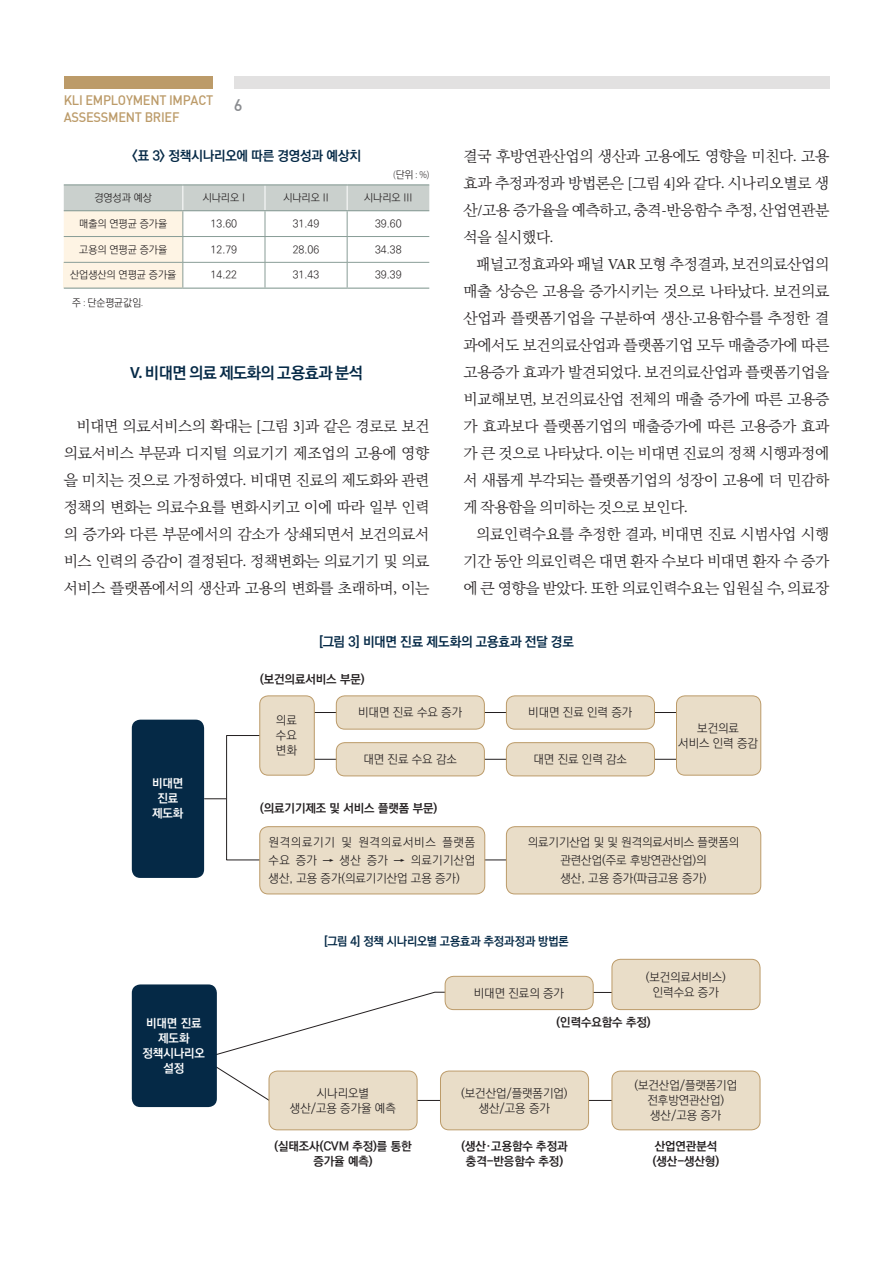
<style>
.page{position:relative;width:893px;height:1263px;background:#fff}
.page>*{position:absolute;margin:0;border:0;box-sizing:border-box;transform-origin:0 0}
.t1{font:16.5px "Dinmed";color:#8a8c90}
.제목{font:700 16.2px "Ko Pub Dotum";letter-spacing:-.025em;color:#052946}
.본문{font:15.15px/27px "Ko Pub World Batang PL";letter-spacing:-.02em;color:#231f20;text-align:justify}
.캡션제목{font:700 13.5px "Ko Pub Dotum";letter-spacing:-.01em;color:#052946}
.t2{font:13.5px/16.5px "Dinmed";letter-spacing:-.02em;color:#bc9b69;scale:.95 1}
.표본문{font:300 12px/18px "Ko Pub Dotum";letter-spacing:-.005em;color:#231f20;text-align:justify}
.표본문-2{font:700 12px/15px "Ko Pub Dotum";letter-spacing:-.005em;color:#231f20;text-align:center}
.캡션제목-2{font:700 12px "Ko Pub Dotum";letter-spacing:-.01em;color:#052946}
.표본문-3{font:700 12px/15px "Ko Pub Dotum";letter-spacing:-.005em;color:#fff;text-align:center}
.표본문-4{font:300 10.5px "Ko Pub Dotum";letter-spacing:-.005em;color:#231f20}
.주{font:300 10.5px "Ko Pub Dotum";letter-spacing:.015em;color:#231f20}
.단위{font:300 10.5px "Myriad Pro";color:#231f20}
.s1{font-family:"Ko Pub Dotum"}
.s2{font-family:"Myriad Pro"}
.s3{font-family:"Myriad Pro";font-weight:600}
.s4{font-family:"Minion Pro"}
</style>
<div class="page">
<div style="left:234px;top:77px;width:595px;height:12px;background:#e2e1e1"></div>
<div style="left:64px;top:77px;width:149px;height:12px;background:#bc9b69"></div>
<svg style="left:217px;top:991px;width:475px;height:110px"></svg>
<svg style="left:64px;top:185px;width:365px;height:103px"></svg>
<hr style="left:64px;top:184px;width:119px;height:1px;background:#899d97">
<hr style="left:183px;top:184px;width:82px;height:1px;background:#899d97">
<hr style="left:265px;top:184px;width:82px;height:1px;background:#899d97">
<hr style="left:347px;top:184px;width:82px;height:1px;background:#899d97">
<hr style="left:64px;top:210px;width:119px;height:1px;background:#899d97">
<hr style="left:183px;top:210px;width:82px;height:1px;background:#899d97">
<hr style="left:265px;top:210px;width:82px;height:1px;background:#899d97">
<hr style="left:347px;top:210px;width:82px;height:1px;background:#899d97">
<hr style="left:64px;top:262px;width:119px;height:1px;background:#899d97">
<hr style="left:183px;top:262px;width:82px;height:1px;background:#899d97">
<hr style="left:265px;top:262px;width:82px;height:1px;background:#899d97">
<hr style="left:347px;top:262px;width:82px;height:1px;background:#899d97">
<hr style="left:64px;top:288px;width:119px;height:1px;background:#899d97">
<hr style="left:183px;top:288px;width:82px;height:1px;background:#899d97">
<hr style="left:265px;top:288px;width:82px;height:1px;background:#899d97">
<hr style="left:347px;top:288px;width:82px;height:1px;background:#899d97">
<div style="left:132px;top:984px;width:85px;height:123px;background:#052946;border-radius:9px"></div>
<div style="left:269px;top:1071px;width:148px;height:59px;background:#e9ddc8;border-radius:9px"></div>
<div style="left:269px;top:1071px;width:148px;height:59px;border:1px solid #bc9b69;border-radius:9px"></div>
<div style="left:440px;top:1071px;width:149px;height:59px;background:#e9ddc8;border-radius:9px"></div>
<div style="left:440px;top:1071px;width:149px;height:59px;border:1px solid #bc9b69;border-radius:9px"></div>
<div style="left:445px;top:976px;width:148px;height:33px;background:#e9ddc8;border-radius:9px"></div>
<div style="left:445px;top:976px;width:149px;height:34px;border:1px solid #bc9b69;border-radius:9px"></div>
<div style="left:612px;top:1071px;width:148px;height:59px;background:#e9ddc8;border-radius:9px"></div>
<div style="left:612px;top:1071px;width:148px;height:59px;border:1px solid #bc9b69;border-radius:9px"></div>
<div style="left:612px;top:959px;width:148px;height:50px;background:#e9ddc8;border-radius:9px"></div>
<div style="left:612px;top:959px;width:148px;height:51px;border:1px solid #bc9b69;border-radius:9px"></div>
<hr style="left:279px;top:712px;width:412px;height:1px;background:#231f20">
<hr style="left:279px;top:759px;width:412px;height:1px;background:#231f20">
<svg style="left:204px;top:735px;width:350px;height:126px"></svg>
<div style="left:132px;top:720px;width:72px;height:158px;background:#052946;border-radius:9px"></div>
<div style="left:260px;top:696px;width:54px;height:79px;background:#e9ddc8;border-radius:9px"></div>
<div style="left:259px;top:695px;width:56px;height:80px;border:1px solid #bc9b69;border-radius:9px"></div>
<div style="left:260px;top:827px;width:225px;height:67px;background:#e9ddc8;border-radius:9px"></div>
<div style="left:259px;top:826px;width:226px;height:68px;border:1px solid #bc9b69;border-radius:9px"></div>
<div style="left:676px;top:696px;width:85px;height:79px;background:#e9ddc8;border-radius:9px"></div>
<div style="left:676px;top:695px;width:85px;height:80px;border:1px solid #bc9b69;border-radius:9px"></div>
<div style="left:506px;top:827px;width:255px;height:67px;background:#e9ddc8;border-radius:9px"></div>
<div style="left:506px;top:826px;width:255px;height:68px;border:1px solid #bc9b69;border-radius:9px"></div>
<div style="left:336px;top:696px;width:148px;height:33px;background:#e9ddc8;border-radius:9px"></div>
<div style="left:336px;top:695px;width:149px;height:34px;border:1px solid #bc9b69;border-radius:9px"></div>
<div style="left:336px;top:743px;width:148px;height:33px;background:#e9ddc8;border-radius:9px"></div>
<div style="left:336px;top:742px;width:149px;height:34px;border:1px solid #bc9b69;border-radius:9px"></div>
<div style="left:506px;top:696px;width:148px;height:33px;background:#e9ddc8;border-radius:9px"></div>
<div style="left:506px;top:695px;width:149px;height:34px;border:1px solid #bc9b69;border-radius:9px"></div>
<div style="left:506px;top:743px;width:148px;height:33px;background:#e9ddc8;border-radius:9px"></div>
<div style="left:506px;top:742px;width:149px;height:34px;border:1px solid #bc9b69;border-radius:9px"></div>
<p class="t2" style="left:64px;top:92px;width:159px">KLI EMPLOYMENT IMPACT<br>ASSESSMENT BRIEF</p>
<p class="캡션제목" style="left:132px;top:149px;width:230px">&lt;표 3&gt; 정책시나리오에 따른 경영성과 예상치</p>
<p class="t1" style="left:234px;top:95px;width:10px">6</p>
<p class="단위" style="left:393px;top:168px;width:38px">(<span class="s1">단위</span> : %)</p>
<p class="표본문-4" style="left:94px;top:193px;width:59px">경영성과 예상</p>
<p class="표본문-4" style="left:203px;top:193px;width:44px">시나리오 I</p>
<p class="표본문-4" style="left:283px;top:193px;width:47px">시나리오 II</p>
<p class="표본문-4" style="left:364px;top:193px;width:50px">시나리오 III</p>
<p class="표본문-4" style="left:79px;top:218px;width:89px">매출의 연평균 증가율</p>
<p class="표본문-4" style="left:211px;top:218px;width:28px">13.60</p>
<p class="표본문-4" style="left:293px;top:218px;width:28px">31.49</p>
<p class="표본문-4" style="left:375px;top:218px;width:28px">39.60</p>
<p class="표본문-4" style="left:79px;top:244px;width:89px">고용의 연평균 증가율</p>
<p class="표본문-4" style="left:211px;top:244px;width:28px">12.79</p>
<p class="표본문-4" style="left:293px;top:244px;width:28px">28.06</p>
<p class="표본문-4" style="left:375px;top:244px;width:28px">34.38</p>
<p class="표본문-4" style="left:70px;top:270px;width:108px">산업생산의 연평균 증가율</p>
<p class="표본문-4" style="left:211px;top:270px;width:28px">14.22</p>
<p class="표본문-4" style="left:293px;top:270px;width:28px">31.43</p>
<p class="표본문-4" style="left:375px;top:270px;width:28px">39.39</p>
<p class="주" style="left:72px;top:297px;width:72px">주 <span class="s2">:</span> 단순평균값임<span class="s2">.</span></p>
<p class="제목" style="left:130px;top:365px;width:234px"><span class="s3">V.</span> 비대면 의료 제도화의 고용효과 분석</p>
<p class="본문" style="left:64px;top:413px;width:367px;text-indent:13px">비대면 의료서비스의 확대는 <span class="s4">[</span>그림 <span class="s4">3]</span>과 같은 경로로 보건 의료서비스 부문과 디지털 의료기기 제조업의 고용에 영향 을 미치는 것으로 가정하였다<span class="s4">.</span> 비대면 진료의 제도화와 관련 정책의 변화는 의료수요를 변화시키고 이에 따라 일부 인력 의 증가와 다른 부문에서의 감소가 상쇄되면서 보건의료서 비스 인력의 증감이 결정된다<span class="s4">.</span> 정책변화는 의료기기 및 의료 서비스 플랫폼에서의 생산과 고용의 변화를 초래하며<span class="s4">,</span> 이는</p>
<p class="본문" style="left:463px;top:143px;width:367px">결국 후방연관산업의 생산과 고용에도 영향을 미친다<span class="s4">.</span> 고용 효과 추정과정과 방법론은 <span class="s4">[</span>그림 <span class="s4">4]</span>와 같다<span class="s4">.</span> 시나리오별로 생 산<span class="s4">/</span>고용 증가율을 예측하고<span class="s4">,</span> 충격<span class="s4">-</span>반응함수 추정<span class="s4">,</span> 산업연관분 석을 실시했다<span class="s4">.</span></p>
<p class="본문" style="left:463px;top:251px;width:367px;text-indent:13px">패널고정효과와 패널 <span class="s4">VAR</span> 모형 추정결과<span class="s4">,</span> 보건의료산업의 매출 상승은 고용을 증가시키는 것으로 나타났다<span class="s4">.</span> 보건의료 산업과 플랫폼기업을 구분하여 생산<span class="s4">·</span>고용함수를 추정한 결 과에서도 보건의료산업과 플랫폼기업 모두 매출증가에 따른 고용증가 효과가 발견되었다<span class="s4">.</span> 보건의료산업과 플랫폼기업을 비교해보면<span class="s4">,</span> 보건의료산업 전체의 매출 증가에 따른 고용증 가 효과보다 플랫폼기업의 매출증가에 따른 고용증가 효과 가 큰 것으로 나타났다<span class="s4">.</span> 이는 비대면 진료의 정책 시행과정에 서 새롭게 부각되는 플랫폼기업의 성장이 고용에 더 민감하 게 작용함을 의미하는 것으로 보인다<span class="s4">.</span></p>
<p class="본문" style="left:463px;top:521px;width:367px;text-indent:13px">의료인력수요를 추정한 결과<span class="s4">,</span> 비대면 진료 시범사업 시행 기간 동안 의료인력은 대면 환자 수보다 비대면 환자 수 증가 에 큰 영향을 받았다<span class="s4">.</span> 또한 의료인력수요는 입원실 수<span class="s4">,</span> 의료장</p>
<p class="캡션제목" style="left:319px;top:635px;width:256px">[그림 3] 비대면 진료 제도화의 고용효과 전달 경로</p>
<p class="표본문-3" style="left:152px;top:776px;width:33px">비대면</p>
<p class="표본문-3" style="left:157px;top:791px;width:22px">진료</p>
<p class="표본문-3" style="left:152px;top:806px;width:33px">제도화</p>
<p class="표본문-3" style="left:146px;top:1016px;width:57px">비대면 진료 제도화</p>
<p class="표본문-3" style="left:143px;top:1046px;width:64px">정책시나리오 설정</p>
<p class="표본문-2" style="left:260px;top:672px;width:106px">(보건의료서비스 부문)</p>
<p class="표본문" style="left:276px;top:712px;width:22px">의료</p>
<p class="표본문" style="left:276px;top:727px;width:22px">수요</p>
<p class="표본문" style="left:276px;top:742px;width:22px">변화</p>
<p class="표본문" style="left:358px;top:704px;width:105px">비대면 진료 수요 증가</p>
<p class="표본문" style="left:363px;top:751px;width:95px">대면 진료 수요 감소</p>
<p class="표본문-2" style="left:260px;top:801px;width:179px">(의료기기제조 및 서비스 플랫폼 부문)</p>
<p class="표본문" style="left:269px;top:834px;width:208px">원격의료기기 및 원격의료서비스 플랫폼 수요 증가 → 생산 증가 → 의료기기산업 생산, 고용 증가(의료기기산업 고용 증가)</p>
<p class="표본문" style="left:528px;top:704px;width:105px">비대면 진료 인력 증가</p>
<p class="표본문" style="left:533px;top:751px;width:95px">대면 진료 인력 감소</p>
<p class="표본문" style="left:697px;top:719px;width:43px">보건의료</p>
<p class="표본문" style="left:678px;top:734px;width:81px">서비스 인력 증감</p>
<p class="표본문" style="left:528px;top:834px;width:213px;text-align:center">의료기기산업 및 및 원격의료서비스 플랫폼의 관련산업(주로 후방연관산업)의<br>생산, 고용 증가(파급고용 증가)</p>
<p class="캡션제목-2" style="left:324px;top:935px;width:246px">[그림 4] 정책 시나리오별 고용효과 추정과정과 방법론</p>
<p class="표본문" style="left:317px;top:1084px;width:54px">시나리오별</p>
<p class="표본문" style="left:290px;top:1099px;width:107px">생산/고용 증가율 예측</p>
<p class="표본문-2" style="left:274px;top:1139px;width:139px">(실태조사(CVM 추정)를 통한 증가율 예측)</p>
<p class="표본문" style="left:646px;top:968px;width:82px">(보건의료서비스)</p>
<p class="표본문" style="left:653px;top:983px;width:67px">인력수요 증가</p>
<p class="표본문" style="left:474px;top:984px;width:92px">비대면 진료의 증가</p>
<p class="표본문-2" style="left:557px;top:1015px;width:96px">(인력수요함수 추정)</p>
<p class="표본문" style="left:461px;top:1084px;width:108px">(보건산업/플랫폼기업)</p>
<p class="표본문" style="left:479px;top:1099px;width:73px">생산/고용 증가</p>
<p class="표본문-2" style="left:461px;top:1139px;width:108px">(생산·고용함수 추정과 충격-반응함수 추정)</p>
<p class="표본문" style="left:634px;top:1077px;width:104px">(보건산업/플랫폼기업</p>
<p class="표본문" style="left:648px;top:1092px;width:78px">전후방연관산업)</p>
<p class="표본문" style="left:650px;top:1107px;width:73px">생산/고용 증가</p>
<p class="표본문-2" style="left:655px;top:1139px;width:64px">산업연관분석</p>
<p class="표본문-2" style="left:653px;top:1154px;width:68px">(생산-생산형)</p>
</div>
